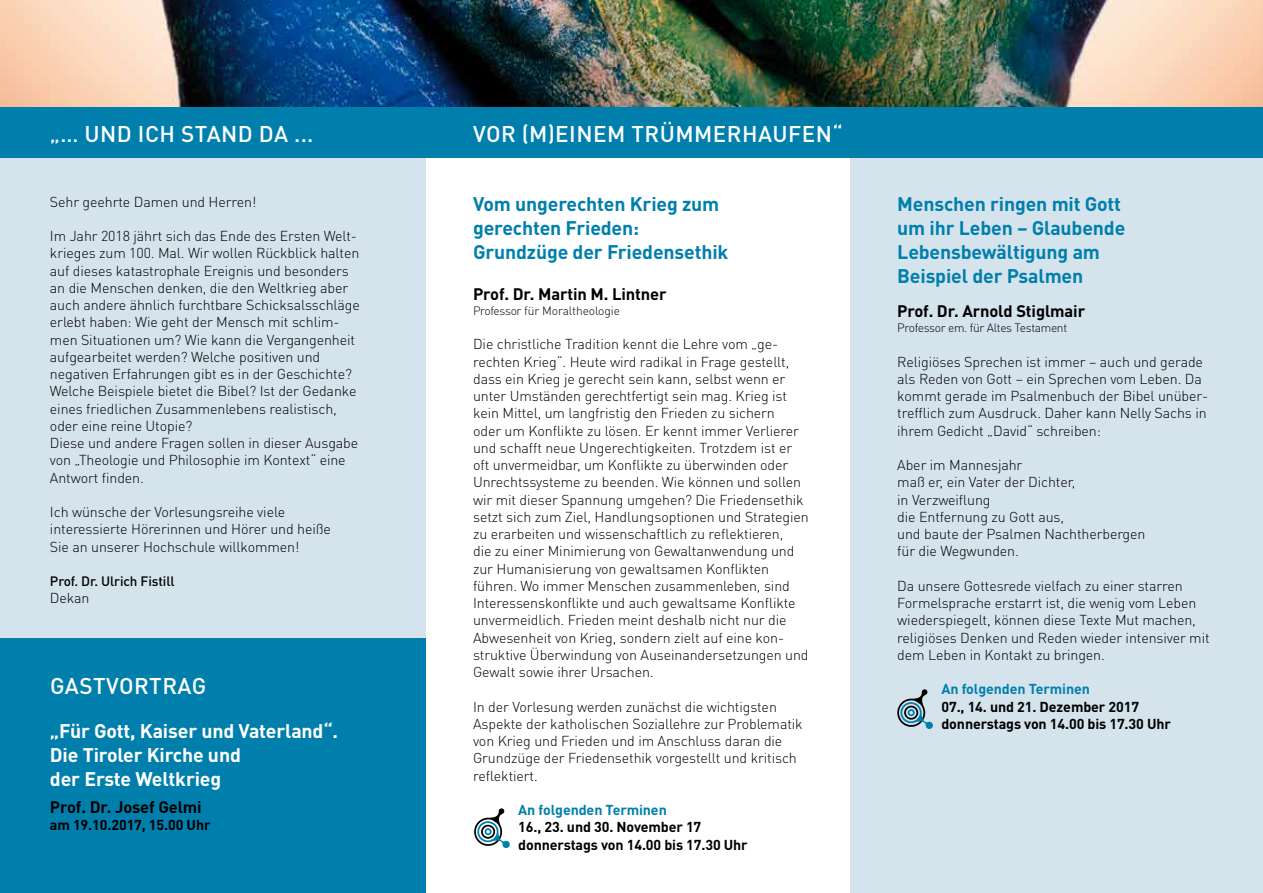
<style>
.page{position:relative;width:1263px;height:893px;background:#fff}
.page>*{position:absolute;margin:0;border:0;box-sizing:border-box;transform-origin:0 0}
.t1{font:500 22.5px "DINOT";letter-spacing:.02em;color:#fff}
.t2{font:700 19.5px/24px "DINOT";letter-spacing:-.01em;color:#007fac}
.t3{font:700 19.5px/24px "DINOT";letter-spacing:-.01em;color:#fff}
.t4{font:700 16.5px "DINOT";letter-spacing:-.01em;color:#000}
.t5{font:500 15px "DINOT";letter-spacing:.01em;color:#fff}
.t6{font:300 14.25px/17.2px "DINOT";letter-spacing:-.01em;color:#000}
.t7{font:700 14.25px/17.2px "DINOT";letter-spacing:-.01em;color:#000}
.t8{font:700 14.25px "DINOT";letter-spacing:-.01em;color:#007fac}
.t9{font:500 13.5px "DINOT";letter-spacing:-.01em;color:#000}
.t10{font:300 12px "DINOT";letter-spacing:-.03em;color:#000}
.t11{font:300 12px "DINOT";letter-spacing:-.01em;color:#000}
</style>
<div class="page">
<div style="left:0;top:140px;width:425px;height:753px;background:#d5e3ed"></div>
<div style="left:850px;top:140px;width:413px;height:753px;background:#d5e3ed"></div>
<div style="left:0;top:106px;width:1263px;height:51px;background:#007fac"></div>
<img style="left:0;top:0;width:1263px;height:106px">
<svg style="left:474px;top:808px;width:36px;height:40px"></svg>
<svg style="left:897px;top:689px;width:36px;height:40px"></svg>
<div style="left:0;top:638px;width:425px;height:255px;background:#007fac"></div>
<h1 class="t1" style="left:50px;top:118px;width:265px">„… UND ICH STAND DA ...</h1>
<h1 class="t1" style="left:473px;top:118px;width:371px">VOR (M)EINEM TRÜMMERHAUFEN“</h1>
<p class="t5" style="left:85px;top:118px;width:242px">EINE QUALIFIZIERTE AUSBILDUNG</p>
<p class="t6" style="left:50px;top:192px;width:208px">Sehr geehrte Damen und Herren!</p>
<p class="t6" style="left:50px;top:227px;width:311px">Im Jahr 2018 jährt sich das Ende des Ersten Welt&shy;krieges zum 100. Mal. Wir wollen Rückblick halten auf dieses katastrophale Ereignis und besonders an die Menschen denken, die den Weltkrieg aber auch andere ähnlich furchtbare Schicksalsschläge erlebt haben: Wie geht der Mensch mit schlim&shy;men Situationen um? Wie kann die Vergangenheit aufgearbeitet werden? Welche positiven und negativen Erfahrungen gibt es in der Geschichte?<br>Welche Beispiele bietet die Bibel? Ist der Gedanke eines friedlichen Zusammenlebens realistisch, oder eine reine Utopie?<br>Diese und andere Fragen sollen in dieser Ausgabe von „Theologie und Philosophie im Kontext“ eine Antwort finden.</p>
<p class="t6" style="left:50px;top:503px;width:282px">Ich wünsche der Vorlesungsreihe viele interessierte Hörerinnen und Hörer und heiße<br>Sie an unserer Hochschule willkommen!</p>
<p class="t9" style="left:50px;top:572px;width:126px">Prof. Dr. Ulrich Fistill</p>
<p class="t6" style="left:50px;top:589px;width:41px">Dekan</p>
<h1 class="t1" style="left:50px;top:670px;width:158px">GASTVORTRAG</h1>
<h2 class="t3" style="left:50px;top:718px;width:290px">„Für Gott, Kaiser und Vaterland“.<br>Die Tiroler Kirche und<br>der Erste Weltkrieg</h2>
<p class="t4" style="left:50px;top:796px;width:153px">Prof. Dr. Josef Gelmi</p>
<p class="t7" style="left:50px;top:816px;width:162px">am 19.10.2017, 15.00 Uhr</p>
<h2 class="t2" style="left:473px;top:191px;width:257px">Vom ungerechten Krieg zum gerechten Frieden:<br>Grundzüge der Friedensethik</h2>
<p class="t4" style="left:473px;top:283px;width:195px">Prof. Dr. Martin M. Lintner</p>
<p class="t11" style="left:473px;top:302px;width:148px">Professor für Moraltheologie</p>
<p class="t6" style="left:473px;top:335px;width:337px">Die christliche Tradition kennt die Lehre vom „ge&shy;rechten Krieg“. Heute wird radikal in Frage gestellt, dass ein Krieg je gerecht sein kann, selbst wenn er unter Umständen gerechtfertigt sein mag. Krieg ist kein Mittel, um langfristig den Frieden zu sichern<br>oder um Konflikte zu lösen. Er kennt immer Verlierer und schafft neue Ungerechtigkeiten. Trotzdem ist er oft unvermeidbar, um Konflikte zu überwinden oder Unrechtssysteme zu beenden. Wie können und sollen wir mit dieser Spannung umgehen? Die Friedensethik setzt sich zum Ziel, Handlungsoptionen und Strategien zu erarbeiten und wissenschaftlich zu reflektieren,<br>die zu einer Minimierung von Gewaltanwendung und zur Humanisierung von gewaltsamen Konflikten führen. Wo immer Menschen zusammenleben, sind Interessenskonflikte und auch gewaltsame Konflikte unvermeidlich. Frieden meint deshalb nicht nur die Abwesenheit von Krieg, sondern zielt auf eine kon&shy;struktive Überwindung von Auseinandersetzungen und Gewalt sowie ihrer Ursachen.</p>
<p class="t6" style="left:473px;top:697px;width:331px">In der Vorlesung werden zunächst die wichtigsten Aspekte der katholischen Soziallehre zur Problematik von Krieg und Frieden und im Anschluss daran die Grundzüge der Friedensethik vorgestellt und kritisch reflektiert.</p>
<p class="t8" style="left:518px;top:800px;width:150px">An folgenden Terminen</p>
<p class="t7" style="left:518px;top:818px;width:231px">16., 23. und 30. November 17 donnerstags von 14.00 bis 17.30 Uhr</p>
<h2 class="t2" style="left:897px;top:191px;width:230px">Menschen ringen mit Gott um ihr Leben – Glaubende<br>Lebensbewältigung am<br>Beispiel der Psalmen</h2>
<p class="t4" style="left:897px;top:300px;width:189px">Prof. Dr. Arnold Stiglmair</p>
<p class="t10" style="left:897px;top:319px;width:171px">Professor em. für Altes Testament</p>
<p class="t6" style="left:897px;top:352px;width:313px">Religiöses Sprechen ist immer – auch und gerade als Reden von Gott – ein Sprechen vom Leben. Da kommt gerade im Psalmenbuch der Bibel unüber&shy;trefflich zum Ausdruck. Daher kann Nelly Sachs in ihrem Gedicht „David“ schreiben:</p>
<p class="t6" style="left:897px;top:456px;width:250px">Aber im Mannesjahr<br>maß er, ein Vater der Dichter,<br>in Verzweiflung<br>die Entfernung zu Gott aus,<br>und baute der Psalmen Nachtherbergen für die Wegwunden.</p>
<p class="t6" style="left:897px;top:576px;width:314px">Da unsere Gottesrede vielfach zu einer starren Formelsprache erstarrt ist, die wenig vom Leben wiederspiegelt, können diese Texte Mut machen, religiöses Denken und Reden wieder intensiver mit dem Leben in Kontakt zu bringen.</p>
<p class="t8" style="left:941px;top:679px;width:150px">An folgenden Terminen</p>
<p class="t7" style="left:941px;top:697px;width:231px">07., 14. und 21. Dezember 2017 donnerstags von 14.00 bis 17.30 Uhr</p>
</div>
